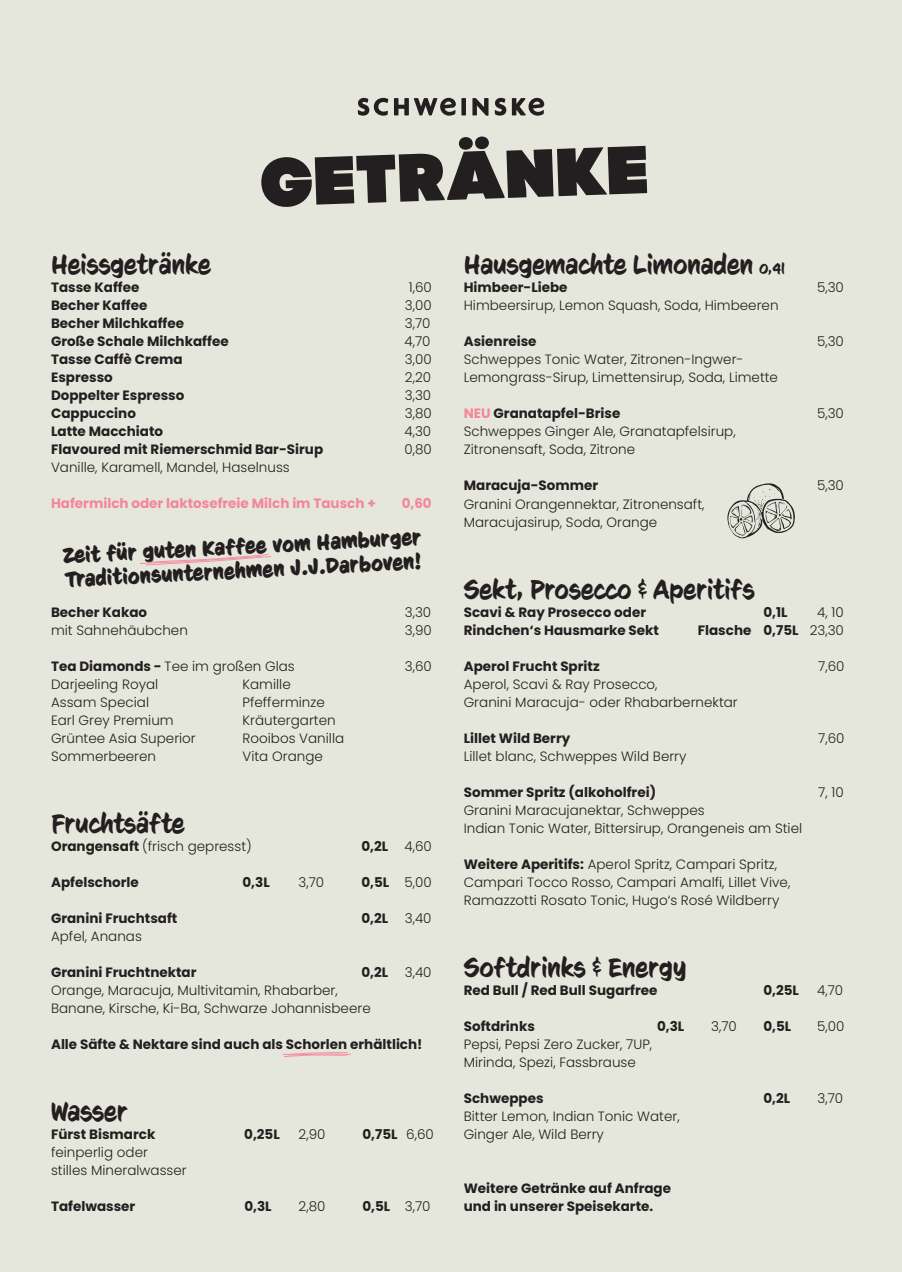
<style>
.page{position:relative;width:902px;height:1272px;background:#fff}
.page>*{position:absolute;margin:0;border:0;box-sizing:border-box;transform-origin:0 0}
.t1{font:67.5px "Code Pro Black LC";color:#231f20}
.t2{font:27px "CC Sign Language";color:#231f20}
.t3{font:700 21px/24px "CC Sign Language";color:#231f20}
.t4{font:300 13.5px/18px "Poppins";color:#231f20}
.t5{font:700 13.5px/18px "Poppins";color:#231f20}
.t6{font:700 13.5px "Poppins";color:#f3869a}
.s1{font-weight:700}
.s2{font-weight:300}
.s3{font-size:15px}
.s4{color:#f3869a}
</style>
<div class="page">
<div style="left:0;top:0;width:901px;height:1271px;background:#e6e7dc"></div>
<svg style="left:357px;top:98px;width:31px;height:18px"></svg>
<svg style="left:394px;top:98px;width:62px;height:18px"></svg>
<div style="left:461px;top:98px;width:5px;height:17px;background:#231f20"></div>
<svg style="left:472px;top:98px;width:16px;height:18px"></svg>
<svg style="left:494px;top:98px;width:12px;height:18px"></svg>
<svg style="left:512px;top:98px;width:32px;height:18px"></svg>
<svg style="left:282px;top:1052px;width:69px;height:5px"></svg>
<svg style="left:140px;top:554px;width:131px;height:11px"></svg>
<svg style="left:727px;top:483px;width:68px;height:55px"></svg>
<h1 class="t1" style="left:261px;top:141px;width:389px;rotate:-2deg">GETRÄNKE</h1>
<h2 class="t2" style="left:51px;top:250px;width:161px">Heissgetränke</h2>
<p class="t5" style="left:51px;top:279px;width:90px">Tasse Kaffee</p>
<p class="t4" style="left:409px;top:279px;width:25px">1,60</p>
<p class="t5" style="left:51px;top:297px;width:98px">Becher Kaffee</p>
<p class="t4" style="left:405px;top:297px;width:28px">3,00</p>
<p class="t5" style="left:51px;top:315px;width:134px">Becher Milchkaffee</p>
<p class="t4" style="left:405px;top:315px;width:27px">3,70</p>
<p class="t5" style="left:51px;top:333px;width:179px">Große Schale Milchkaffee</p>
<p class="t4" style="left:404px;top:333px;width:28px">4,70</p>
<p class="t5" style="left:51px;top:351px;width:133px">Tasse Caffè Crema</p>
<p class="t4" style="left:405px;top:351px;width:28px">3,00</p>
<p class="t5" style="left:51px;top:369px;width:63px">Espresso</p>
<p class="t4" style="left:405px;top:369px;width:28px">2,20</p>
<p class="t5" style="left:51px;top:387px;width:135px">Doppelter Espresso</p>
<p class="t4" style="left:405px;top:387px;width:28px">3,30</p>
<p class="t5" style="left:51px;top:405px;width:86px">Cappuccino</p>
<p class="t4" style="left:405px;top:405px;width:28px">3,80</p>
<p class="t5" style="left:51px;top:423px;width:113px">Latte Macchiato</p>
<p class="t4" style="left:404px;top:423px;width:28px">4,30</p>
<p class="t5" style="left:51px;top:441px;width:274px">Flavoured mit Riemerschmid Bar-Sirup</p>
<p class="t4" style="left:404px;top:441px;width:29px">0,80</p>
<p class="t4" style="left:51px;top:459px;width:240px">Vanille, Karamell, Mandel, Haselnuss</p>
<p class="t6" style="left:51px;top:496px;width:326px">Hafermilch oder laktosefreie Milch im Tausch +</p>
<p class="t6" style="left:401px;top:496px;width:32px">0,60</p>
<h3 class="t3" style="left:62px;top:543px;width:360px;rotate:-3deg">Zeit für guten Kaffee vom Hamburger<br>Traditionsunternehmen J.J.Darboven!</h3>
<p class="t5" style="left:51px;top:603px;width:98px">Becher Kakao</p>
<p class="t4" style="left:405px;top:603px;width:28px">3,30</p>
<p class="t4" style="left:51px;top:621px;width:138px">mit Sahnehäubchen</p>
<p class="t4" style="left:405px;top:621px;width:28px">3,90</p>
<p class="t4" style="left:51px;top:657px;width:245px"><span class="s1">Tea Diamonds -</span> Tee im großen Glas</p>
<p class="t4" style="left:405px;top:657px;width:29px">3,60</p>
<p class="t4" style="left:51px;top:675px;width:109px">Darjeeling Royal</p>
<p class="t4" style="left:242px;top:675px;width:50px">Kamille</p>
<p class="t4" style="left:51px;top:693px;width:99px">Assam Special</p>
<p class="t4" style="left:242px;top:693px;width:84px">Pfefferminze</p>
<p class="t4" style="left:51px;top:711px;width:124px">Earl Grey Premium</p>
<p class="t4" style="left:242px;top:711px;width:95px">Kräutergarten</p>
<p class="t4" style="left:51px;top:729px;width:146px">Grüntee Asia Superior</p>
<p class="t4" style="left:242px;top:729px;width:103px">Rooibos Vanilla</p>
<p class="t4" style="left:51px;top:747px;width:107px">Sommerbeeren</p>
<p class="t4" style="left:242px;top:747px;width:82px">Vita Orange</p>
<h2 class="t2" style="left:51px;top:808px;width:135px">Fruchtsäfte</h2>
<p class="t4" style="left:51px;top:837px;width:202px"><span class="s1">Orangensaft</span> (frisch gepresst)</p>
<p class="t5" style="left:361px;top:837px;width:72px">0,2L <span class="s2">4,60</span></p>
<p class="t5" style="left:51px;top:873px;width:89px">Apfelschorle</p>
<p class="t5" style="left:242px;top:873px;width:29px">0,3L</p>
<p class="t4" style="left:298px;top:873px;width:27px">3,70</p>
<p class="t5" style="left:361px;top:873px;width:72px">0,5L <span class="s2">5,00</span></p>
<p class="t5" style="left:51px;top:909px;width:128px">Granini Fruchtsaft</p>
<p class="t5" style="left:361px;top:909px;width:72px">0,2L <span class="s2">3,40</span></p>
<p class="t4" style="left:51px;top:927px;width:92px">Apfel, Ananas</p>
<p class="t5" style="left:51px;top:963px;width:147px">Granini Fruchtnektar</p>
<p class="t5" style="left:361px;top:963px;width:72px">0,2L <span class="s2">3,40</span></p>
<p class="t4" style="left:51px;top:981px;width:321px">Orange, Maracuja, Multivitamin, Rhabarber,<br>Banane, Kirsche, Ki-Ba, Schwarze Johannisbeere</p>
<p class="t5" style="left:51px;top:1035px;width:373px">Alle Säfte &amp; Nektare sind auch als Schorlen erhältlich!</p>
<h2 class="t2" style="left:51px;top:1096px;width:78px">Wasser</h2>
<p class="t5" style="left:51px;top:1125px;width:106px">Fürst Bismarck</p>
<p class="t5" style="left:244px;top:1125px;width:37px">0,25L</p>
<p class="t4" style="left:298px;top:1125px;width:28px">2,90</p>
<p class="t5" style="left:362px;top:1125px;width:73px">0,75L <span class="s2">6,60</span></p>
<p class="t4" style="left:51px;top:1143px;width:137px">feinperlig oder stilles Mineralwasser</p>
<p class="t5" style="left:51px;top:1197px;width:86px">Tafelwasser</p>
<p class="t5" style="left:244px;top:1197px;width:29px">0,3L</p>
<p class="t4" style="left:298px;top:1197px;width:28px">2,80</p>
<p class="t5" style="left:362px;top:1197px;width:70px">0,5L <span class="s2">3,70</span></p>
<h2 class="t2" style="left:463px;top:250px;width:322px">Hausgemachte Limonaden <span class="s3">0,4l</span></h2>
<p class="t5" style="left:463px;top:279px;width:105px">Himbeer-Liebe</p>
<p class="t4" style="left:817px;top:279px;width:28px">5,30</p>
<p class="t4" style="left:463px;top:297px;width:316px">Himbeersirup, Lemon Squash, Soda, Himbeeren</p>
<p class="t5" style="left:463px;top:333px;width:74px">Asienreise</p>
<p class="t4" style="left:817px;top:333px;width:28px">5,30</p>
<p class="t4" style="left:463px;top:351px;width:316px">Schweppes Tonic Water, Zitronen-Ingwer-<br>Lemongrass-Sirup, Limettensirup, Soda, Limette</p>
<p class="t5" style="left:463px;top:405px;width:158px"><span class="s4">NEU</span> Granatapfel-Brise</p>
<p class="t4" style="left:817px;top:405px;width:28px">5,30</p>
<p class="t4" style="left:463px;top:423px;width:273px">Schweppes Ginger Ale, Granatapfelsirup,<br>Zitronensaft, Soda, Zitrone</p>
<p class="t5" style="left:463px;top:477px;width:136px">Maracuja-Sommer</p>
<p class="t4" style="left:817px;top:477px;width:28px">5,30</p>
<p class="t4" style="left:463px;top:495px;width:242px">Granini Orangennektar, Zitronensaft,<br>Maracujasirup, Soda, Orange</p>
<h2 class="t2" style="left:463px;top:574px;width:292px">Sekt, Prosecco &amp; Aperitifs</h2>
<p class="t5" style="left:463px;top:603px;width:184px">Scavi &amp; Ray Prosecco oder</p>
<p class="t5" style="left:763px;top:603px;width:26px">0,1L</p>
<p class="t4" style="left:817px;top:603px;width:28px">4, 10</p>
<p class="t5" style="left:463px;top:621px;width:197px">Rindchen‘s Hausmarke Sekt</p>
<p class="t5" style="left:697px;top:621px;width:148px">Flasche 0,75L <span class="s2">23,30</span></p>
<p class="t5" style="left:463px;top:657px;width:137px">Aperol Frucht Spritz</p>
<p class="t4" style="left:818px;top:657px;width:28px">7,60</p>
<p class="t4" style="left:463px;top:675px;width:275px">Aperol, Scavi &amp; Ray Prosecco,<br>Granini Maracuja- oder Rhabarbernektar</p>
<p class="t5" style="left:463px;top:729px;width:108px">Lillet Wild Berry</p>
<p class="t4" style="left:818px;top:729px;width:28px">7,60</p>
<p class="t4" style="left:463px;top:747px;width:224px">Lillet blanc, Schweppes Wild Berry</p>
<p class="t5" style="left:463px;top:783px;width:194px">Sommer Spritz (alkoholfrei)</p>
<p class="t4" style="left:818px;top:783px;width:27px">7, 10</p>
<p class="t4" style="left:463px;top:801px;width:340px">Granini Maracujanektar, Schweppes<br>Indian Tonic Water, Bittersirup, Orangeneis am Stiel</p>
<p class="t4" style="left:463px;top:855px;width:328px"><span class="s1">Weitere Aperitifs:</span> Aperol Spritz, Campari Spritz,<br>Campari Tocco Rosso, Campari Amalfi, Lillet Vive,<br>Ramazzotti Rosato Tonic, Hugo‘s Rosé Wildberry</p>
<h2 class="t2" style="left:463px;top:952px;width:224px">Softdrinks &amp; Energy</h2>
<p class="t5" style="left:463px;top:981px;width:195px">Red Bull / Red Bull Sugarfree</p>
<p class="t5" style="left:763px;top:981px;width:37px">0,25L</p>
<p class="t4" style="left:817px;top:981px;width:28px">4,70</p>
<p class="t5" style="left:463px;top:1017px;width:73px">Softdrinks</p>
<p class="t5" style="left:657px;top:1017px;width:29px">0,3L</p>
<p class="t4" style="left:711px;top:1017px;width:27px">3,70</p>
<p class="t5" style="left:763px;top:1017px;width:29px">0,5L</p>
<p class="t4" style="left:817px;top:1017px;width:29px">5,00</p>
<p class="t4" style="left:463px;top:1035px;width:190px">Pepsi, Pepsi Zero Zucker, 7UP,<br>Mirinda, Spezi, Fassbrause</p>
<p class="t5" style="left:463px;top:1089px;width:81px">Schweppes</p>
<p class="t5" style="left:763px;top:1089px;width:28px">0,2L</p>
<p class="t4" style="left:817px;top:1089px;width:27px">3,70</p>
<p class="t4" style="left:463px;top:1107px;width:217px">Bitter Lemon, Indian Tonic Water,<br>Ginger Ale, Wild Berry</p>
<p class="t5" style="left:463px;top:1179px;width:209px">Weitere Getränke auf Anfrage und in unserer Speisekarte.</p>
</div>
